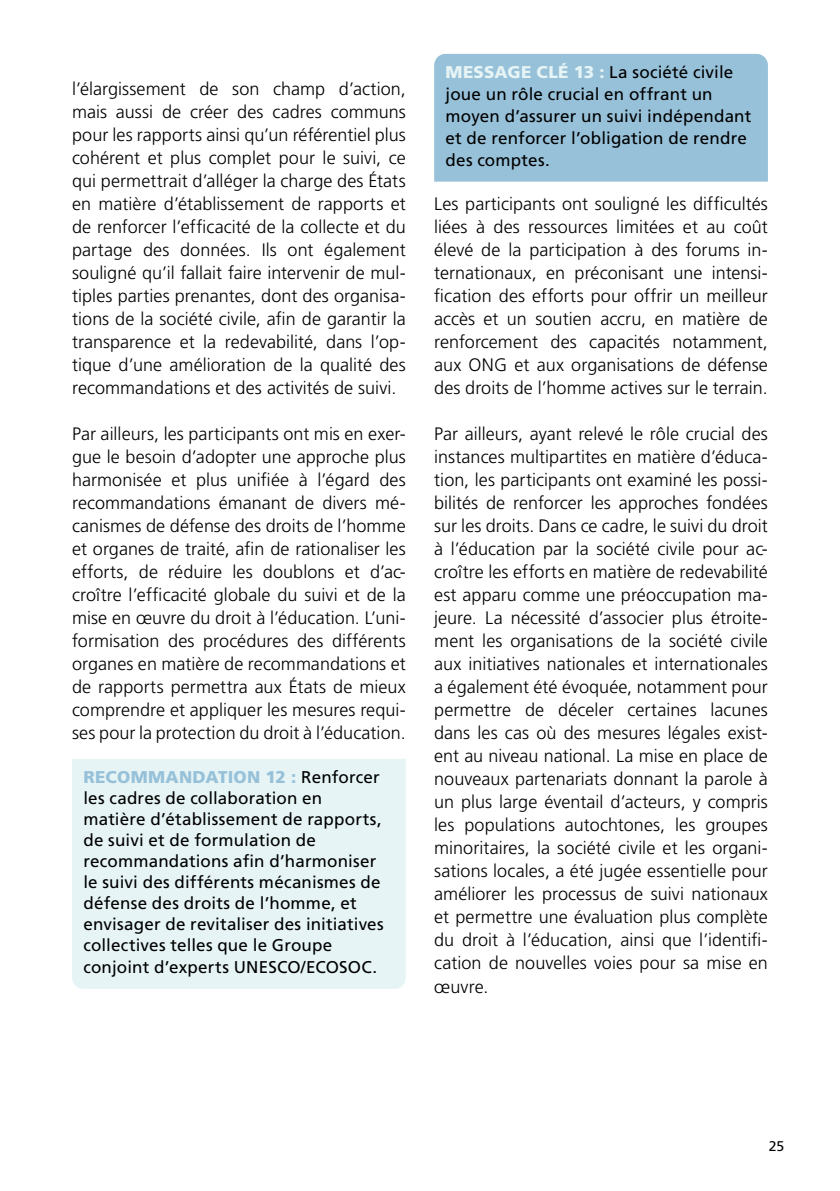
<style>
.page{position:relative;width:840px;height:1191px;background:#fff}
.page>*{position:absolute;margin:0;border:0;box-sizing:border-box;transform-origin:0 0}
.t1{font:300 18px/23px "Frutiger LT Pro";letter-spacing:.005em;color:#000;text-align:justify}
.t2{font:17px/21.2px "Frutiger LT Pro";letter-spacing:.01em;color:#000}
.t3{font:14px "Frutiger LT Pro";color:#000}
.s1{font-weight:900;color:#97c1d9}
.s2{font-weight:900;color:#e6f4f5}
</style>
<div class="page">
<div style="left:72px;top:759px;width:333px;height:230px;background:#e6f4f5"></div>
<div style="left:434px;top:54px;width:333px;height:128px;background:#97c1d9"></div>
<p class="t1" style="left:72px;top:77px;width:335px">l’élargissement de son champ d’action, mais aussi de créer des cadres communs pour les rapports ainsi qu’un référentiel plus cohérent et plus complet pour le suivi, ce qui permettrait d’alléger la charge des États en matière d’établissement de rapports et de renforcer l’efficacité de la collecte et du partage des données. Ils ont également souligné qu’il fallait faire intervenir de mul&shy;tiples parties prenantes, dont des organisa&shy;tions de la société civile, afin de garantir la transparence et la redevabilité, dans l’op&shy;tique d’une amélioration de la qualité des recommandations et des activités de suivi.</p>
<p class="t1" style="left:72px;top:422px;width:335px">Par ailleurs, les participants ont mis en exer&shy;gue le besoin d’adopter une approche plus harmonisée et plus unifiée à l’égard des recommandations émanant de divers mé&shy;canismes de défense des droits de l’homme et organes de traité, afin de rationaliser les efforts, de réduire les doublons et d’ac&shy;croître l’efficacité globale du suivi et de la mise en œuvre du droit à l’éducation. L’uni&shy;formisation des procédures des différents organes en matière de recommandations et de rapports permettra aux États de mieux comprendre et appliquer les mesures requi&shy;ses pour la protection du droit à l’éducation.</p>
<p class="t2" style="left:83px;top:766px;width:301px"><span class="s1">RECOMMANDATION 12 :</span> Renforcer les cadres de collaboration en matière d’établissement de rapports, de suivi et de formulation de recommandations afin d’harmoniser le suivi des différents mécanismes de défense des droits de l’homme, et envisager de revitaliser des initiatives collectives telles que le Groupe conjoint d’experts UNESCO/ECOSOC.</p>
<p class="t2" style="left:445px;top:61px;width:307px;line-height:22px"><span class="s2">MESSAGE CLÉ 13 :</span> La société civile joue un rôle crucial en offrant un moyen d’assurer un suivi indépendant et de renforcer l’obligation de rendre des comptes.</p>
<p class="t1" style="left:434px;top:192px;width:335px">Les participants ont souligné les difficultés liées à des ressources limitées et au coût élevé de la participation à des forums in&shy;ternationaux, en préconisant une intensi&shy;fication des efforts pour offrir un meilleur accès et un soutien accru, en matière de renforcement des capacités notamment, aux ONG et aux organisations de défense des droits de l’homme actives sur le terrain.</p>
<p class="t1" style="left:434px;top:422px;width:335px">Par ailleurs, ayant relevé le rôle crucial des instances multipartites en matière d’éduca&shy;tion, les participants ont examiné les possi&shy;bilités de renforcer les approches fondées sur les droits. Dans ce cadre, le suivi du droit à l’éducation par la société civile pour ac&shy;croître les efforts en matière de redevabilité est apparu comme une préoccupation ma&shy;jeure. La nécessité d’associer plus étroite&shy;ment les organisations de la société civile aux initiatives nationales et internationales a également été évoquée, notamment pour permettre de déceler certaines lacunes dans les cas où des mesures légales exist&shy;ent au niveau national. La mise en place de nouveaux partenariats donnant la parole à un plus large éventail d’acteurs, y compris les populations autochtones, les groupes minoritaires, la société civile et les organi&shy;sations locales, a été jugée essentielle pour améliorer les processus de suivi nationaux et permettre une évaluation plus complète du droit à l’éducation, ainsi que l’identifi&shy;cation de nouvelles voies pour sa mise en œuvre.</p>
<p class="t3" style="left:768px;top:1138px;width:17px">25</p>
</div>
